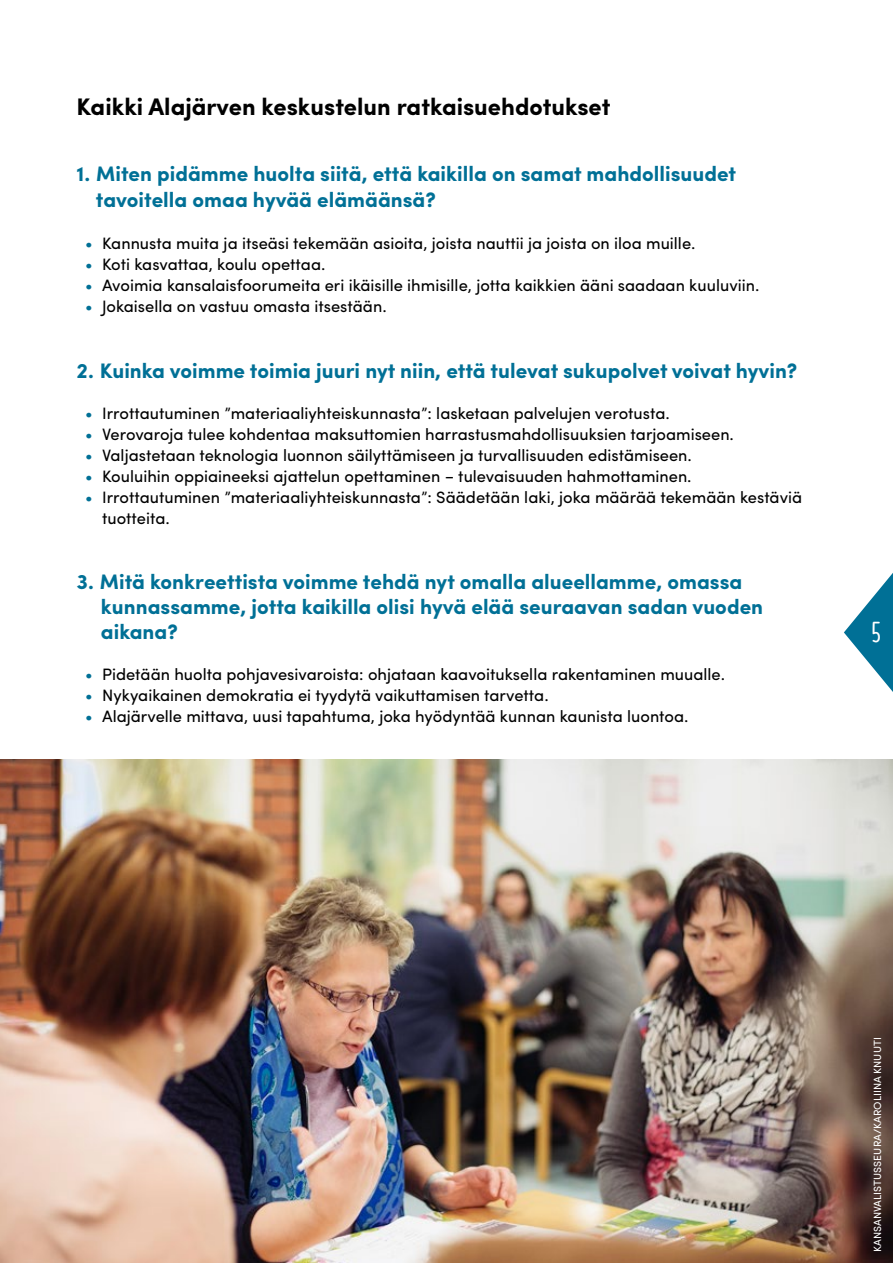
<style>
.page{position:relative;width:893px;height:1263px;background:#fff}
.page>*{position:absolute;margin:0;border:0;box-sizing:border-box;transform-origin:0 0}
.t1{font:700 27px "Karmina";color:#fff}
.t2{font:700 24px "Sofia Pro";color:#000}
.t3{font:700 21px/25.2px "Sofia Pro";color:#007096}
.t4{font:16.5px "Sofia Pro";color:#000}
.t5{font:16.5px "Sofia Pro";color:#007096}
.t6{font:10.5px "Sofia Pro";color:#fff}
</style>
<div class="page">
<img style="left:0;top:759px;width:893px;height:504px">
<svg style="left:844px;top:573px;width:49px;height:119px"></svg>
<h2 class="t2" style="left:77px;top:88px;width:535px">Kaikki Alajärven keskustelun ratkaisuehdotukset</h2>
<p class="t3" style="left:96px;top:160px;width:642px;text-indent:-19px">1. Miten pidämme huolta siitä, että kaikilla on samat mahdollisuudet tavoitella omaa hyvää elämäänsä?</p>
<p class="t4" style="left:102px;top:231px;width:595px">Kannusta muita ja itseäsi tekemään asioita, joista nauttii ja joista on iloa muille.</p>
<p class="t5" style="left:85px;top:231px;width:9px">•</p>
<p class="t5" style="left:85px;top:252px;width:9px">•</p>
<p class="t4" style="left:102px;top:252px;width:225px">Koti kasvattaa, koulu opettaa.</p>
<p class="t5" style="left:85px;top:273px;width:9px">•</p>
<p class="t4" style="left:102px;top:273px;width:659px">Avoimia kansalaisfoorumeita eri ikäisille ihmisille, jotta kaikkien ääni saadaan kuuluviin.</p>
<p class="t5" style="left:85px;top:294px;width:9px">•</p>
<p class="t4" style="left:102px;top:294px;width:286px">Jokaisella on vastuu omasta itsestään.</p>
<p class="t3" style="left:77px;top:357px;width:722px">2. Kuinka voimme toimia juuri nyt niin, että tulevat sukupolvet voivat hyvin?</p>
<p class="t4" style="left:102px;top:401px;width:569px">Irrottautuminen ”materiaaliyhteiskunnasta :” lasketaan palvelujen verotusta.</p>
<p class="t5" style="left:85px;top:401px;width:9px">•</p>
<p class="t5" style="left:85px;top:422px;width:9px">•</p>
<p class="t4" style="left:102px;top:422px;width:633px">Verovaroja tulee kohdentaa maksuttomien harrastusmahdollisuuksien tarjoamiseen.</p>
<p class="t5" style="left:85px;top:443px;width:9px">•</p>
<p class="t4" style="left:102px;top:443px;width:591px">Valjastetaan teknologia luonnon säilyttämiseen ja turvallisuuden edistämiseen.</p>
<p class="t5" style="left:85px;top:464px;width:9px">•</p>
<p class="t4" style="left:102px;top:464px;width:591px">Kouluihin oppiaineeksi ajattelun opettaminen − tulevaisuuden hahmottaminen.</p>
<p class="t5" style="left:85px;top:485px;width:9px">•</p>
<p class="t4" style="left:102px;top:485px;width:702px">Irrottautuminen ”materiaaliyhteiskunnasta :” Säädetään laki, joka määrää tekemään kestäviä</p>
<p class="t4" style="left:102px;top:506px;width:69px">tuotteita.</p>
<p class="t3" style="left:101px;top:568px;width:664px;text-indent:-24px">3. Mitä konkreettista voimme tehdä nyt omalla alueellamme, omassa kunnassamme, jotta kaikilla olisi hyvä elää seuraavan sadan vuoden aikana?</p>
<p class="t4" style="left:102px;top:662px;width:625px">Pidetään huolta pohjavesivaroista: ohjataan kaavoituksella rakentaminen muualle.</p>
<p class="t5" style="left:85px;top:662px;width:9px">•</p>
<p class="t5" style="left:85px;top:683px;width:9px">•</p>
<p class="t5" style="left:85px;top:704px;width:9px">•</p>
<p class="t4" style="left:102px;top:683px;width:448px">Nykyaikainen demokratia ei tyydytä vaikuttamisen tarvetta.</p>
<p class="t4" style="left:102px;top:704px;width:588px">Alajärvelle mittava, uusi tapahtuma, joka hyödyntää kunnan kaunista luontoa.</p>
<h1 class="t1" style="left:873px;top:617px;width:9px">5</h1>
<p class="t6" style="left:869px;top:1252px;width:216px;rotate:-90deg">KANSANVALISTUSSEURA/KAROLIINA KNUUTI</p>
</div>
